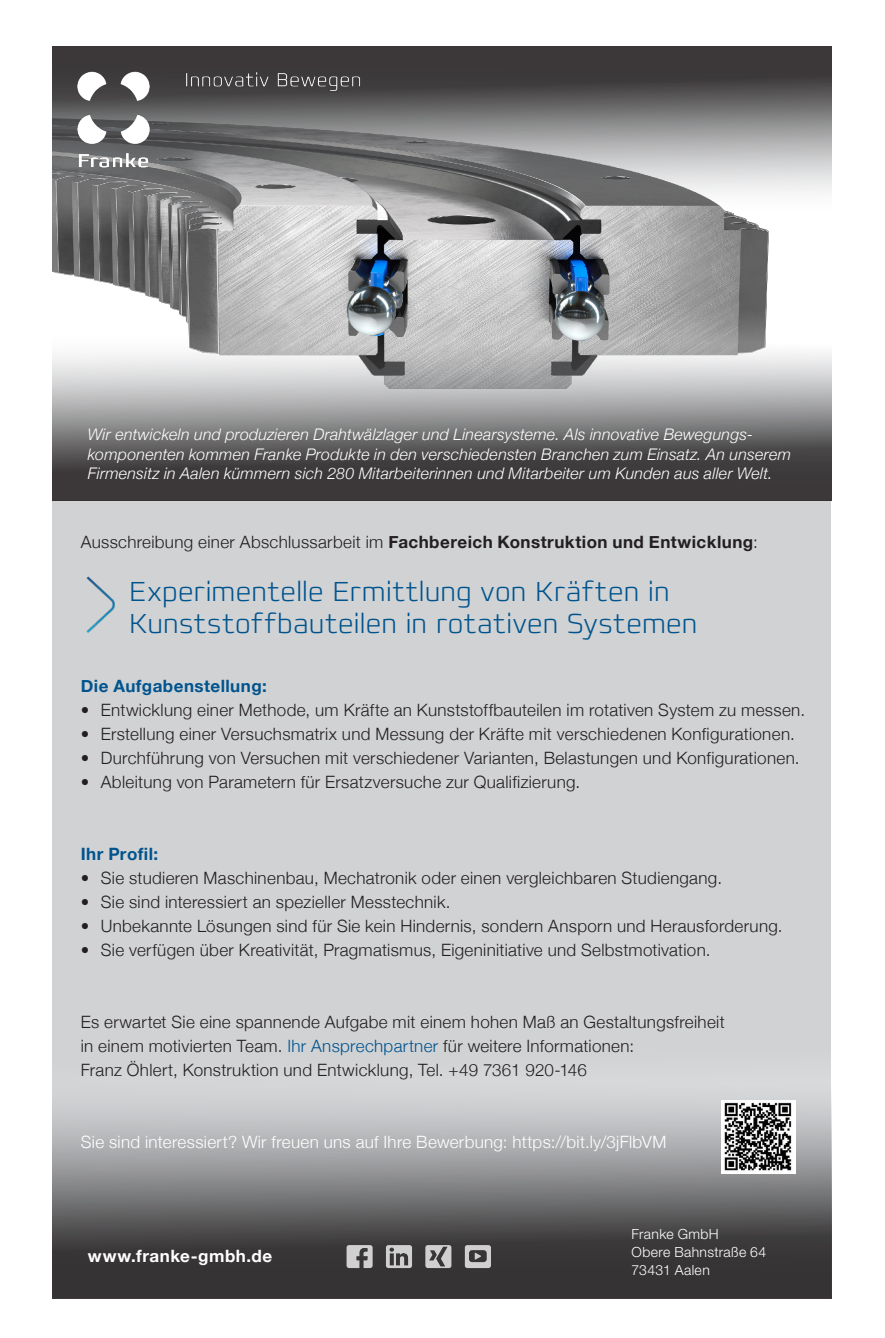
<style>
.page{position:relative;width:885px;height:1338px;background:#fff}
.page>*{position:absolute;margin:0;border:0;box-sizing:border-box;transform-origin:0 0}
.Fließtext_Light_8_Pt{font:200 28px "Francker Std";letter-spacing:.015em;color:#00548e}
.Fließtext_Light_8_Pt-2{font:300 17px "Helvetica Neue";letter-spacing:.02em;color:#231f20}
.Fließtext_Light_8_Pt-3{font:700 17px "Helvetica Neue";letter-spacing:.025em;color:#231f20}
.Fließtext_Light_8_Pt-4{font:300 17px "Helvetica Neue";letter-spacing:.02em;color:#fff}
.Fließtext_Light_8_Pt-5{font:700 17px "Helvetica Neue";letter-spacing:.025em;color:#00548e}
.Fließtext_Light_8_Pt-6{font:700 17px "Helvetica Neue";letter-spacing:.03em;color:#fff}
.Headline_16_pt{font:italic 300 16px/19.2px "Helvetica Neue";letter-spacing:.015em;color:#fff}
.Fließtext_Light_8_Pt-7{font:300 14px "Helvetica Neue LT Std";letter-spacing:.025em;color:#fff}
.s1{font-weight:300}
.s2{color:#00548e}
</style>
<div class="page">
<div style="left:52px;top:500px;width:779px;height:798px;background:#d1d2d4"></div>
<svg style="left:52px;top:1100px;width:779px;height:198px;background:#757476"></svg>
<img style="left:52px;top:238px;width:716px;height:71px">
<svg style="left:346px;top:1245px;width:27px;height:23px"></svg>
<svg style="left:52px;top:46px;width:779px;height:192px;background:#828182"></svg>
<svg style="left:52px;top:309px;width:779px;height:191px;background:#909091"></svg>
<img style="left:63px;top:53px;width:305px;height:126px">
<img style="left:86px;top:576px;width:29px;height:57px">
<svg style="left:386px;top:1245px;width:26px;height:23px"></svg>
<svg style="left:425px;top:1245px;width:26px;height:23px"></svg>
<svg style="left:464px;top:1245px;width:27px;height:23px"></svg>
<img style="left:721px;top:1101px;width:74px;height:72px">
<p class="Headline_16_pt" style="left:88px;top:424px;width:666px">Wir entwickeln und produzieren Drahtwälzlager und Linearsysteme. Als innovative Bewegungs-</p>
<p class="Headline_16_pt" style="left:88px;top:443px;width:704px">komponenten kommen Franke Produkte in den verschiedensten Branchen zum Einsatz. An unserem<br>Firmensitz in Aalen kümmern sich 280 Mitarbeiterinnen und Mitarbeiter um Kunden aus aller Welt.</p>
<p class="Fließtext_Light_8_Pt-3" style="left:81px;top:529px;width:678px"><span class="s1">Ausschreibung einer Abschlussarbeit im</span> Fachbereich Konstruktion und Entwicklung<span class="s1">:</span></p>
<p class="Fließtext_Light_8_Pt" style="left:129px;top:574px;width:542px">Experimentelle Ermittlung von Kräften in</p>
<p class="Fließtext_Light_8_Pt" style="left:129px;top:606px;width:570px">Kunststoffbauteilen in rotativen Systemen</p>
<p class="Fließtext_Light_8_Pt-5" style="left:81px;top:673px;width:187px">Die Aufgabenstellung:</p>
<p class="Fließtext_Light_8_Pt-2" style="left:81px;top:696px;width:725px">• Entwicklung einer Methode, um Kräfte an Kunststoffbauteilen im rotativen System zu messen.</p>
<p class="Fließtext_Light_8_Pt-2" style="left:81px;top:720px;width:715px">• Erstellung einer Versuchsmatrix und Messung der Kräfte mit verschiedenen Konfigurationen.</p>
<p class="Fließtext_Light_8_Pt-2" style="left:81px;top:744px;width:720px">• Durchführung von Versuchen mit verschiedener Varianten, Belastungen und Konfigurationen.</p>
<p class="Fließtext_Light_8_Pt-2" style="left:81px;top:768px;width:501px">• Ableitung von Parametern für Ersatzversuche zur Qualifizierung.</p>
<p class="Fließtext_Light_8_Pt-5" style="left:81px;top:841px;width:79px">Ihr Profil:</p>
<p class="Fließtext_Light_8_Pt-2" style="left:81px;top:864px;width:642px">• Sie studieren Maschinenbau, Mechatronik oder einen vergleichbaren Studiengang.</p>
<p class="Fließtext_Light_8_Pt-2" style="left:81px;top:888px;width:371px">• Sie sind interessiert an spezieller Messtechnik.</p>
<p class="Fließtext_Light_8_Pt-2" style="left:81px;top:912px;width:703px">• Unbekannte Lösungen sind für Sie kein Hindernis, sondern Ansporn und Herausforderung.</p>
<p class="Fließtext_Light_8_Pt-2" style="left:81px;top:936px;width:631px">• Sie verfügen über Kreativität, Pragmatismus, Eigeninitiative und Selbstmotivation.</p>
<p class="Fließtext_Light_8_Pt-2" style="left:81px;top:1008px;width:645px">Es erwartet Sie eine spannende Aufgabe mit einem hohen Maß an Gestaltungsfreiheit</p>
<p class="Fließtext_Light_8_Pt-2" style="left:81px;top:1032px;width:554px">in einem motivierten Team. <span class="s2">Ihr Ansprechpartner</span> für weitere Informationen:</p>
<p class="Fließtext_Light_8_Pt-2" style="left:81px;top:1056px;width:507px">Franz Öhlert, Konstruktion und Entwicklung, Tel. +49 7361 920-146</p>
<p class="Fließtext_Light_8_Pt-4" style="left:81px;top:1128px;width:587px">Sie sind interessiert? Wir freuen uns auf Ihre Bewerbung: https://bit.ly/3jFlbVM</p>
<p class="Fließtext_Light_8_Pt-6" style="left:88px;top:1242px;width:186px">www.franke-gmbh.de</p>
<p class="Fließtext_Light_8_Pt-7" style="left:631px;top:1225px;width:89px">Franke GmbH</p>
<p class="Fließtext_Light_8_Pt-7" style="left:631px;top:1243px;width:136px">Obere Bahnstraße 64</p>
<p class="Fließtext_Light_8_Pt-7" style="left:631px;top:1261px;width:80px">73431 Aalen</p>
</div>
